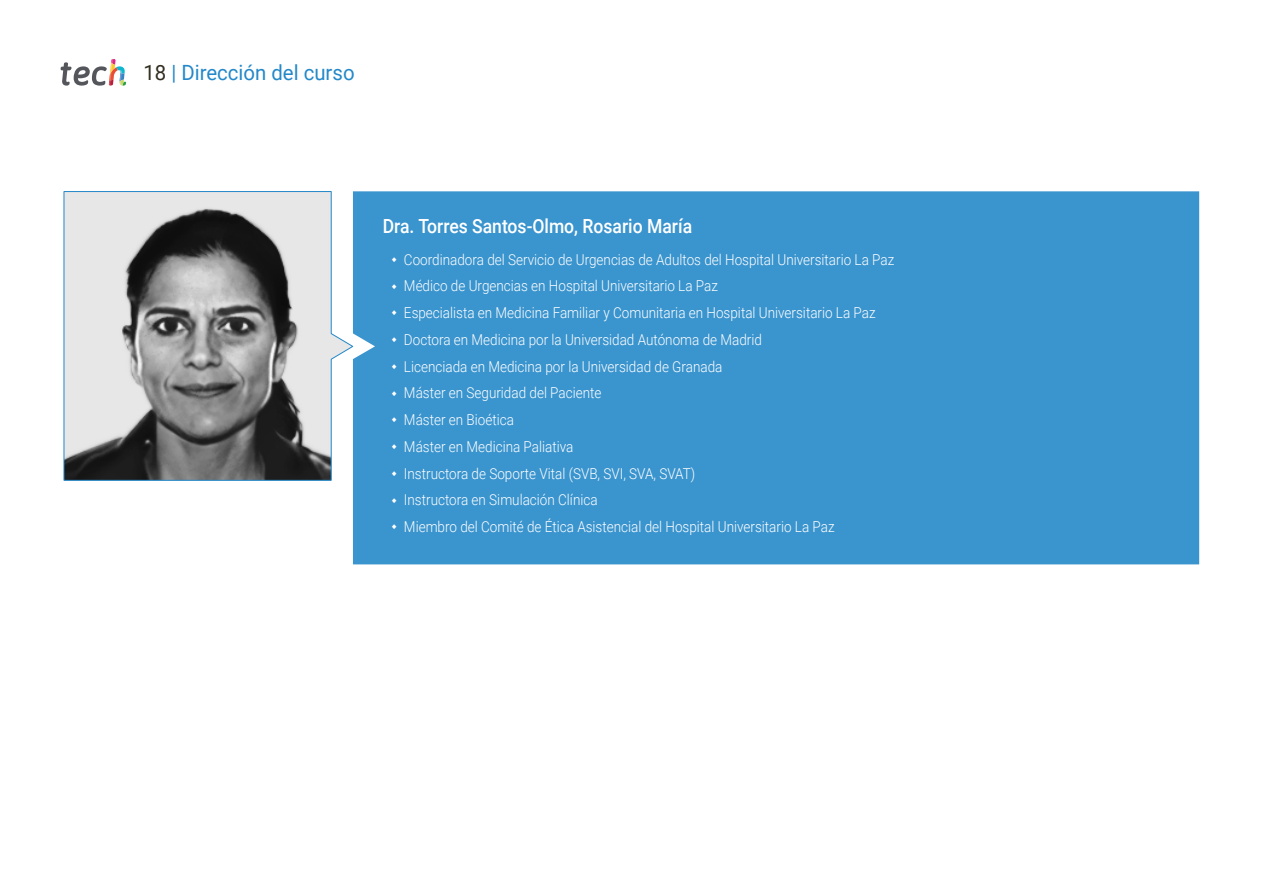
<style>
.page{position:relative;width:1263px;height:893px;background:#fff}
.page>*{position:absolute;margin:0;border:0;box-sizing:border-box;transform-origin:0 0}
.t1{font:21px "Roboto";color:#2488c9}
.t2{font:500 19.5px "Roboto";color:#fff;scale:.9 1}
.t3{font:300 15px/26.7px "Roboto";color:#fff;scale:.9 1}
.s1{color:#312e20}
</style>
<div class="page">
<svg style="left:61px;top:59px;width:65px;height:27px"></svg>
<div style="left:353px;top:191px;width:846px;height:373px;background:#3a94ce"></div>
<svg style="left:64px;top:191px;width:289px;height:290px;background:#a0a1a2"></svg>
<svg style="left:392px;top:257px;width:5px;height:5px"></svg>
<svg style="left:392px;top:284px;width:5px;height:5px"></svg>
<svg style="left:392px;top:310px;width:5px;height:5px"></svg>
<svg style="left:392px;top:337px;width:5px;height:5px"></svg>
<svg style="left:392px;top:364px;width:5px;height:5px"></svg>
<svg style="left:392px;top:391px;width:5px;height:5px"></svg>
<svg style="left:392px;top:417px;width:5px;height:5px"></svg>
<svg style="left:392px;top:444px;width:5px;height:5px"></svg>
<svg style="left:392px;top:471px;width:5px;height:5px"></svg>
<svg style="left:392px;top:498px;width:5px;height:5px"></svg>
<svg style="left:392px;top:524px;width:5px;height:5px"></svg>
<h1 class="t1" style="left:144px;top:57px;width:213px"><span class="s1">18</span> | Dirección del curso</h1>
<h2 class="t2" style="left:383px;top:212px;width:345px">Dra. Torres Santos-Olmo, Rosario María</h2>
<p class="t3" style="left:404px;top:245px;width:546px">Coordinadora del Servicio de Urgencias de Adultos del Hospital Universitario La Paz Médico de Urgencias en Hospital Universitario La Paz<br>Especialista en Medicina Familiar y Comunitaria en Hospital Universitario La Paz Doctora en Medicina por la Universidad Autónoma de Madrid<br>Licenciada en Medicina por la Universidad de Granada<br>Máster en Seguridad del Paciente<br>Máster en Bioética<br>Máster en Medicina Paliativa<br>Instructora de Soporte Vital (SVB, SVI, SVA, SVAT)<br>Instructora en Simulación Clínica<br>Miembro del Comité de Ética Asistencial del Hospital Universitario La Paz</p>
</div>
